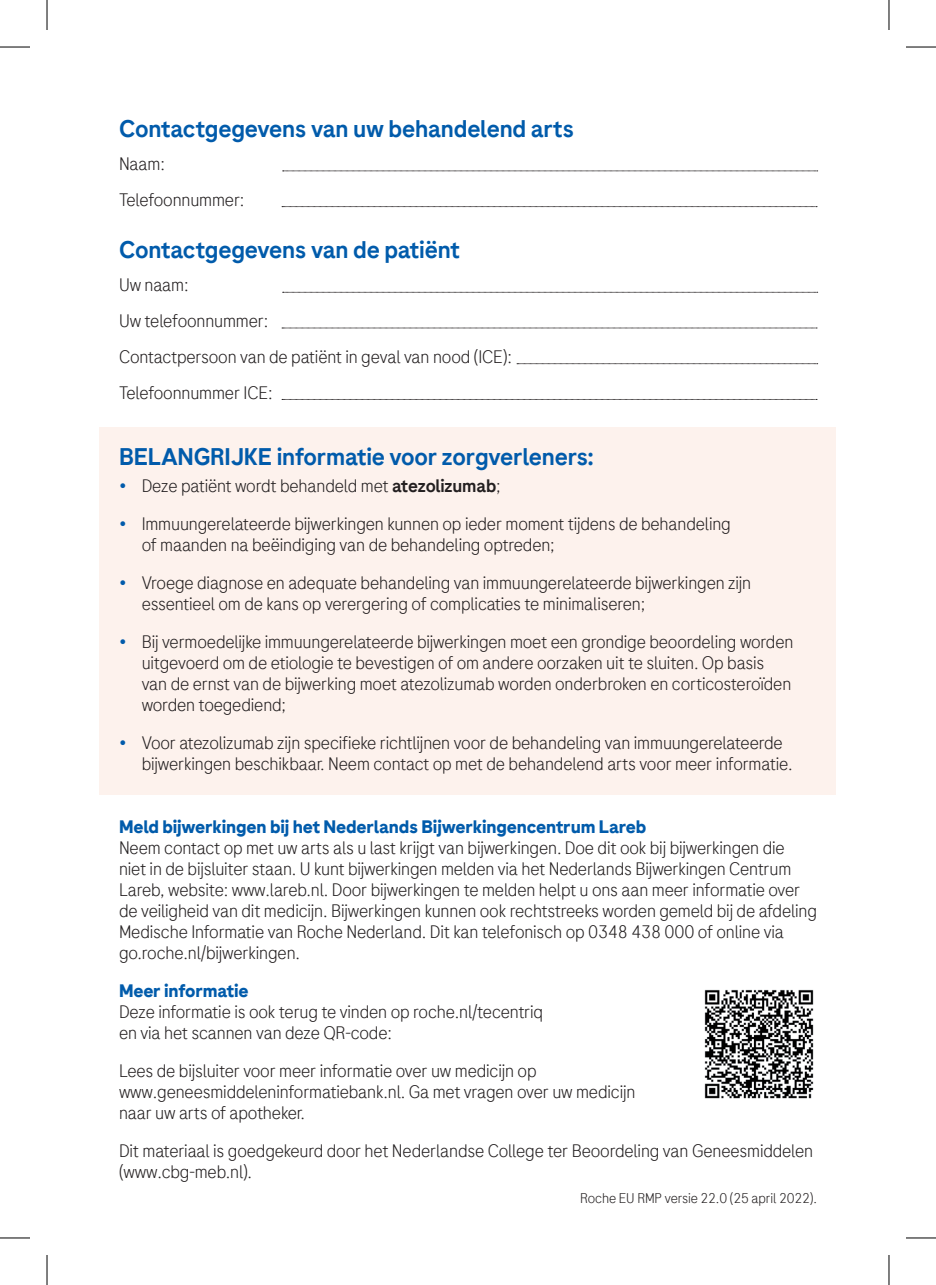
<style>
.page{position:relative;width:936px;height:1285px;background:#fff}
.page>*{position:absolute;margin:0;border:0;box-sizing:border-box;transform-origin:0 0}
.t1{font:300 24px "Roche Sans";letter-spacing:-.01em;color:#015bab}
.t2{font:300 18px/21px "Roche Sans";letter-spacing:-.01em;color:#231f20}
.t3{font:300 14px "Roche Sans";letter-spacing:-.01em;color:#231f20}
.s1{color:#015bab}
.s2{font-style:inherit}
.s3{font-weight:700;color:#015bab}
</style>
<div class="page">
<div style="left:99px;top:427px;width:736px;height:367px;background:#fdf2ed"></div>
<svg style="left:283px;top:171px;width:535px;height:1px"></svg>
<svg style="left:283px;top:292px;width:535px;height:1px"></svg>
<svg style="left:517px;top:363px;width:301px;height:1px"></svg>
<svg style="left:282px;top:206px;width:535px;height:1px"></svg>
<svg style="left:282px;top:328px;width:535px;height:1px"></svg>
<svg style="left:282px;top:399px;width:535px;height:1px"></svg>
<img style="left:704px;top:989px;width:110px;height:110px">
<hr style="left:0;top:47px;width:30px;height:1px;background:#000">
<hr style="left:906px;top:47px;width:30px;height:1px;background:#000">
<hr style="left:0;top:1237px;width:30px;height:1px;background:#000">
<hr style="left:906px;top:1237px;width:30px;height:1px;background:#000">
<hr style="left:47px;top:0;width:1px;height:30px;background:#000">
<hr style="left:47px;top:1255px;width:1px;height:30px;background:#000">
<hr style="left:889px;top:0;width:1px;height:30px;background:#000">
<hr style="left:889px;top:1255px;width:1px;height:30px;background:#000">
<p class="t1" style="left:119px;top:114px;width:456px">Contactgegevens van uw behandelend arts</p>
<p class="t2" style="left:119px;top:146px;width:127px;line-height:36px">Naam:<br>Telefoonnummer:</p>
<p class="t1" style="left:119px;top:235px;width:342px">Contactgegevens van de patiënt</p>
<p class="t2" style="left:119px;top:267px;width:394px;line-height:36px">Uw naam:<br>Uw telefoonnummer:<br>Contactpersoon van de patiënt in geval van nood (ICE):<br>Telefoonnummer ICE:</p>
<p class="t1" style="left:119px;top:442px;width:476px">BELANGRIJKE informatie voor zorgverleners:</p>
<p class="t2" style="left:119px;top:475px;width:383px"><span class="s1">•</span> Deze patiënt wordt behandeld met <span class="s2">atezolizumab</span>;</p>
<p class="t2" style="left:142px;top:513px;width:591px;text-indent:-23px"><span class="s1">•</span> Immuungerelateerde bijwerkingen kunnen op ieder moment tijdens de behandeling of maanden na beëindiging van de behandeling optreden;</p>
<p class="t2" style="left:142px;top:572px;width:611px;text-indent:-23px"><span class="s1">•</span> Vroege diagnose en adequate behandeling van immuungerelateerde bijwerkingen zijn essentieel om de kans op verergering of complicaties te minimaliseren;</p>
<p class="t2" style="left:142px;top:631px;width:653px;text-indent:-23px"><span class="s1">•</span> Bij vermoedelijke immuungerelateerde bijwerkingen moet een grondige beoordeling worden uitgevoerd om de etiologie te bevestigen of om andere oorzaken uit te sluiten. Op basis van de ernst van de bijwerking moet atezolizumab worden onderbroken en corticosteroïden worden toegediend;</p>
<p class="t2" style="left:142px;top:732px;width:652px;text-indent:-23px"><span class="s1">•</span> Voor atezolizumab zijn specifieke richtlijnen voor de behandeling van immuungerelateerde bijwerkingen beschikbaar. Neem contact op met de behandelend arts voor meer informatie.</p>
<p class="t2" style="left:119px;top:816px;width:699px"><span class="s3">Meld bijwerkingen bij het Nederlands Bijwerkingencentrum Lareb<br></span>Neem contact op met uw arts als u last krijgt van bijwerkingen. Doe dit ook bij bijwerkingen die<br>niet in de bijsluiter staan. U kunt bijwerkingen melden via het Nederlands Bijwerkingen Centrum Lareb, website: www.lareb.nl. Door bijwerkingen te melden helpt u ons aan meer informatie over de veiligheid van dit medicijn. Bijwerkingen kunnen ook rechtstreeks worden gemeld bij de afdeling Medische Informatie van Roche Nederland. Dit kan telefonisch op 0348 438 000 of online via go.roche.nl/bijwerkingen.</p>
<p class="t2" style="left:119px;top:980px;width:426px"><span class="s3">Meer informatie<br></span>Deze informatie is ook terug te vinden op roche.nl/tecentriq en via het scannen van deze QR-code:</p>
<p class="t2" style="left:119px;top:1060px;width:518px">Lees de bijsluiter voor meer informatie over uw medicijn op www.geneesmiddeleninformatiebank.nl. Ga met vragen over uw medicijn naar uw arts of apotheker.</p>
<p class="t2" style="left:119px;top:1140px;width:696px">Dit materiaal is goedgekeurd door het Nederlandse College ter Beoordeling van Geneesmiddelen (www.cbg-meb.nl).</p>
<p class="t3" style="left:580px;top:1189px;width:238px">Roche EU RMP versie 22.0 (25 april 2022).</p>
</div>
